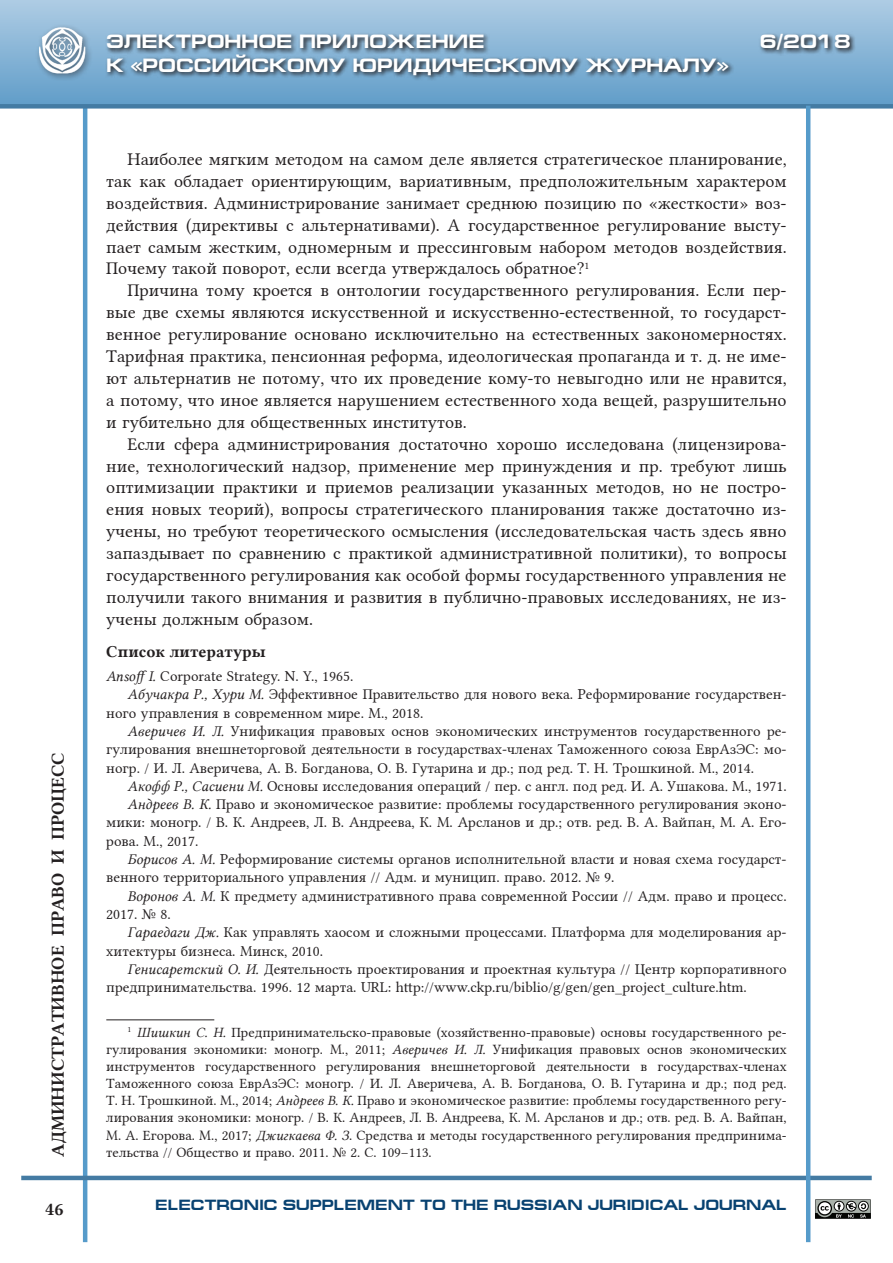
<style>
.page{position:relative;width:893px;height:1263px;background:#fff}
.page>*{position:absolute;margin:0;border:0;box-sizing:border-box;transform-origin:0 0}
.t1{font:700 19.5px "Europe Ext";color:#fff}
.Э-РЮЖ__Текст_статьи{font:18px/21.9px "Lin Libertine";color:#231f20;text-align:justify}
.t2{font:18px "Lin Libertine B";color:#231f20}
.Э-РЮЖ_библиография_з{font:16.5px "Lin Libertine B";color:#231f20}
.Э-РЮЖ__Текст_библиог{font:15px/18.3px "Lin Libertine";color:#231f20}
.t3{font:700 15px "Europe Ext";color:#084271}
.Э-РЮЖ__Сноска{font:14.25px/17.1px "Lin Libertine";color:#231f20;text-align:justify}
.s1{font-family:"Lin Libertine I"}
</style>
<div class="page">
<div style="left:0;top:0;width:893px;height:106px;background:linear-gradient(to bottom,#aecce4,#619dc9)"></div>
<hr style="left:83px;top:106px;width:4px;height:1136px;background:#569bca">
<hr style="left:21px;top:1176px;width:851px;height:4px;background:#447ba3">
<div style="left:0;top:104px;width:893px;height:5px;background:#447ba3"></div>
<div style="left:35px;top:24px;width:58px;height:58px;background:#231f20;opacity:.63"></div>
<img style="left:39px;top:27px;width:49px;height:48px">
<svg style="left:105px;top:31px;width:751px;height:50px;background:#7196b2"></svg>
<hr style="left:806px;top:106px;width:4px;height:1136px;background:#569bca">
<svg style="left:815px;top:1199px;width:56px;height:20px"></svg>
<hr style="left:106px;top:1019px;width:108px;height:1px;background:#231f20">
<p class="t2" style="left:46px;top:1157px;width:406px;rotate:-90deg">АДМИНИСТРАТИВНОЕ ПРАВО И ПРОЦЕСС</p>
<p class="t2" style="left:45px;top:1197px;width:20px">46</p>
<p class="t1" style="left:106px;top:31px;width:380px">ЭЛЕКТРОННОЕ ПРИЛОЖЕНИЕ</p>
<p class="t1" style="left:760px;top:31px;width:92px">6/2018</p>
<p class="t1" style="left:106px;top:54px;width:624px">К «РОССИЙСКОМУ ЮРИДИЧЕСКОМУ ЖУРНАЛУ»</p>
<p class="Э-РЮЖ__Текст_статьи" style="left:106px;top:146px;width:682px;text-indent:21px">Наиболее мягким методом на самом деле является стратегическое планирование, так как обладает ориентирующим, вариативным, предположительным характером воздействия. Администрирование занимает среднюю позицию по «жесткости» воз&shy;действия (директивы с альтернативами). А государственное регулирование высту&shy;пает самым жестким, одномерным и прессинговым набором методов воздействия.<br>Почему такой поворот, если всегда утверждалось обратное?<sup>1</sup></p>
<p class="Э-РЮЖ__Текст_статьи" style="left:106px;top:278px;width:682px;text-indent:21px">Причина тому кроется в онтологии государственного регулирования. Если пер&shy;вые две схемы являются искусственной и искусственно-естественной, то государст&shy;венное регулирование основано исключительно на естественных закономерностях.<br>Тарифная практика, пенсионная реформа, идеологическая пропаганда и т. д. не име&shy;ют альтернатив не потому, что их проведение кому-то невыгодно или не нравится, а потому, что иное является нарушением естественного хода вещей, разрушительно и губительно для общественных институтов.</p>
<p class="Э-РЮЖ__Текст_статьи" style="left:106px;top:431px;width:682px;text-indent:21px">Если сфера администрирования достаточно хорошо исследована (лицензирова&shy;ние, технологический надзор, применение мер принуждения и пр. требуют лишь оптимизации практики и приемов реализации указанных методов, но не постро&shy;ения новых теорий), вопросы стратегического планирования также достаточно из&shy;учены, но требуют теоретического осмысления (исследовательская часть здесь явно запаздывает по сравнению с практикой административной политики), то вопросы государственного регулирования как особой формы государственного управления не получили такого внимания и развития в публично-правовых исследованиях, не из&shy;учены должным образом.</p>
<p class="Э-РЮЖ_библиография_з" style="left:106px;top:640px;width:161px">Список литературы</p>
<p class="Э-РЮЖ__Текст_библиог" style="left:106px;top:665px;width:249px"><span class="s1">Ansoff I.</span> Corporate Strategy. N. Y., 1965.</p>
<p class="Э-РЮЖ__Текст_библиог" style="left:106px;top:684px;width:682px;text-indent:21px"><span class="s1">Абучакра Р., Хури М.</span> Эффективное Правительство для нового века. Реформирование государствен&shy;ного управления в современном мире. М., 2018.</p>
<p class="Э-РЮЖ__Текст_библиог" style="left:106px;top:720px;width:682px;text-align:justify;text-indent:21px"><span class="s1">Аверичев И. Л.</span> Унификация правовых основ экономических инструментов государственного ре&shy;гулирования внешнеторговой деятельности в государствах-членах Таможенного союза ЕврАзЭС: мо&shy;ногр. / И. Л. Аверичева, А. В. Богданова, О. В. Гутарина и др.; под ред. Т. Н. Трошкиной. М., 2014.</p>
<p class="Э-РЮЖ__Текст_библиог" style="left:128px;top:775px;width:661px"><span class="s1">Акофф Р., Сасиени М.</span> Основы исследования операций / пер. с англ. под ред. И. А. Ушакова<span class="s1">.</span> М., 1971.</p>
<p class="Э-РЮЖ__Текст_библиог" style="left:106px;top:793px;width:682px;text-align:justify;text-indent:21px"><span class="s1">Андреев В. К.</span> Право и экономическое развитие: проблемы государственного регулирования эконо&shy;мики: моногр. / В. К. Андреев, Л. В. Андреева, К. М. Арсланов и др.; отв. ред. В. А. Вайпан, М. А. Его&shy;рова. М., 2017.</p>
<p class="Э-РЮЖ__Текст_библиог" style="left:106px;top:848px;width:682px;text-indent:21px"><span class="s1">Борисов А. М.</span> Реформирование системы органов исполнительной власти и новая схема государст&shy;венного территориального управления // Адм. и муницип. право. 2012. № 9.</p>
<p class="Э-РЮЖ__Текст_библиог" style="left:106px;top:885px;width:682px;text-indent:21px"><span class="s1">Воронов А. М.</span> К предмету административного права современной России // Адм. право и процесс.<br>2017. № 8.</p>
<p class="Э-РЮЖ__Текст_библиог" style="left:106px;top:921px;width:682px;text-indent:21px"><span class="s1">Гараедаги Дж.</span> Как управлять хаосом и сложными процессами. Платформа для моделирования ар&shy;хитектуры бизнеса. Минск, 2010.</p>
<p class="Э-РЮЖ__Текст_библиог" style="left:106px;top:958px;width:682px;text-indent:21px"><span class="s1">Генисаретский О. И.</span> Деятельность проектирования и проектная культура // Центр корпоративного предпринимательства. 1996. 12 марта. URL: http://www.ckp.ru/biblio/g/gen/gen_project_culture.htm.</p>
<p class="Э-РЮЖ__Сноска" style="left:106px;top:1022px;width:682px;text-indent:21px"><sup>1</sup> <span class="s1">Шишкин С. Н.</span> Предпринимательско-правовые (хозяйственно-правовые) основы государственного ре&shy;гулирования экономики: моногр. М., 2011; <span class="s1">Аверичев И. Л.</span> Унификация правовых основ экономических инструментов государственного регулирования внешнеторговой деятельности в государствах-членах Таможенного союза ЕврАзЭС: моногр. / И. Л. Аверичева, А. В. Богданова, О. В. Гутарина и др.; под ред.<br>Т. Н. Трошкиной. М., 2014; <span class="s1">Андреев В. К.</span> Право и экономическое развитие: проблемы государственного регу&shy;лирования экономики: моногр. / В. К. Андреев, Л. В. Андреева, К. М. Арсланов и др.; отв. ред. В. А. Вайпан, М. А. Егорова. М., 2017; <span class="s1">Джигкаева Ф. З</span>. Средства и методы государственного регулирования предпринима&shy;тельства // Общество и право. 2011. № 2. С. 109–113.</p>
<p class="t3" style="left:155px;top:1196px;width:633px">ELECTRONIC SUPPLEMENT TO THE RUSSIAN JURIDICAL JOURNAL</p>
</div>
